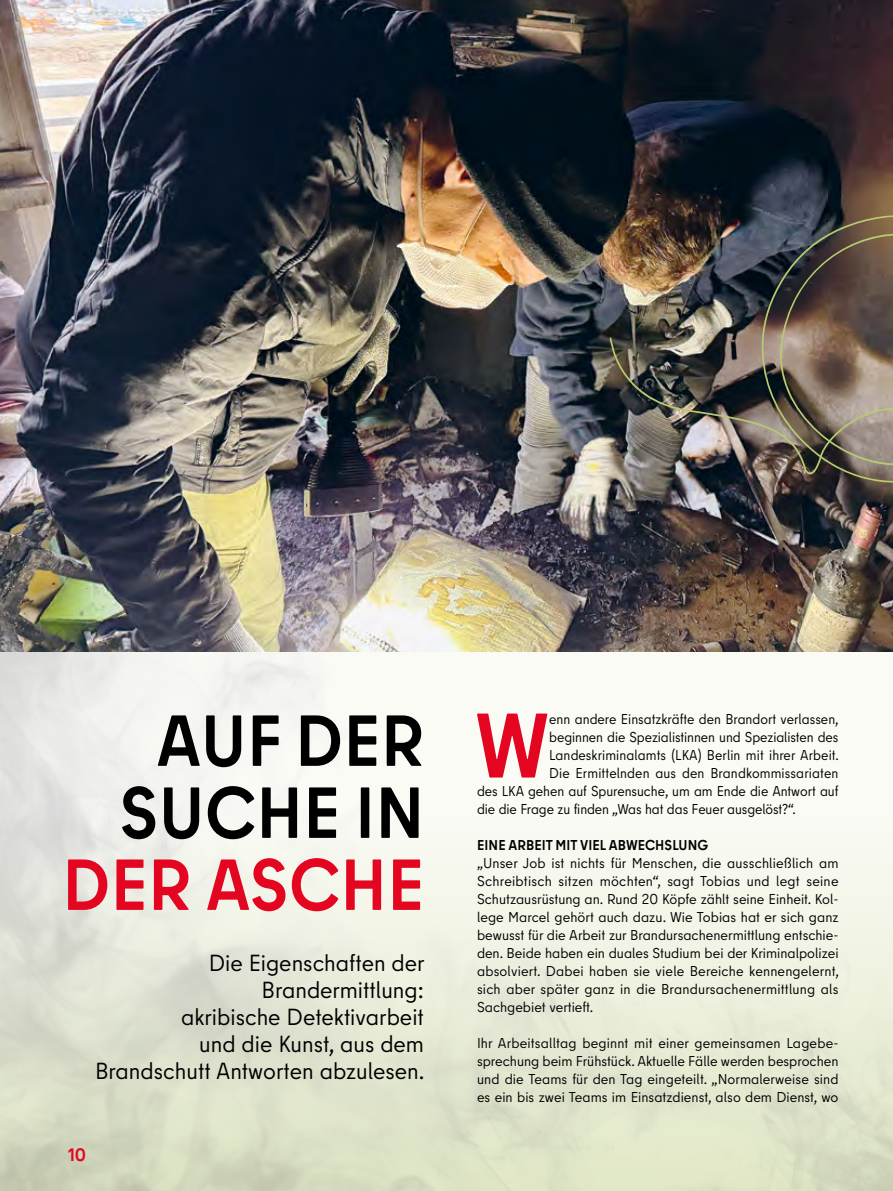
<style>
.page{position:relative;width:893px;height:1191px;background:#fff}
.page>*{position:absolute;margin:0;border:0;box-sizing:border-box;transform-origin:0 0}
.Fließtext_Initial{font:700 91.35px "Berlin Type";color:#e40521}
.Head_48pt{font:700 72px/72px "Berlin Type";letter-spacing:.005em;color:#000;text-align:right}
.Subhead{font:23.25px/27px "Berlin Type";color:#000;text-align:right}
.t1{font:700 18px "Berlin Type";color:#e40521}
.Fließtext{font:14.25px/18px "Berlin Type";color:#000;text-align:justify}
.Fließtext_Initial-2{font:14.25px "Berlin Type";letter-spacing:-.005em;color:#000}
.Zwischenhead{font:700 14.25px "Berlin Type";letter-spacing:.005em;color:#000}
.s1{color:#e40521}
</style>
<div class="page">
<img style="left:0;top:651px;width:893px;height:163px">
<svg style="left:0;top:814px;width:893px;height:377px;background:#e5e9d7"></svg>
<img style="left:0;top:0;width:892px;height:651px">
<h1 class="Head_48pt" style="left:62px;top:705px;width:364px">AUF DER<br>SUCHE IN<br><span class="s1">DER ASCHE</span></h1>
<p class="Subhead" style="left:95px;top:949px;width:331px">Die Eigenschaften der<br>Brandermittlung:<br>akribische Detektivarbeit<br>und die Kunst, aus dem<br>Brandschutt Antworten abzulesen.</p>
<p class="t1" style="left:68px;top:1143px;width:20px">10</p>
<p class="Fließtext_Initial" style="left:475px;top:687px;width:77px">W</p>
<p class="Fließtext_Initial-2" style="left:549px;top:709px;width:291px">enn andere Einsatzkräfte den Brandort verlassen,</p>
<p class="Fließtext_Initial-2" style="left:549px;top:727px;width:291px">beginnen die Spezialistinnen und Spezialisten des</p>
<p class="Fließtext_Initial-2" style="left:549px;top:745px;width:291px">Landeskriminalamts (LKA) Berlin mit ihrer Arbeit.</p>
<p class="Fließtext_Initial-2" style="left:549px;top:763px;width:291px">Die Ermittelnden aus den Brandkommissariaten</p>
<p class="Fließtext_Initial-2" style="left:477px;top:781px;width:363px">des LKA gehen auf Spurensuche, um am Ende die Antwort auf</p>
<p class="Fließtext_Initial-2" style="left:477px;top:799px;width:320px">die die Frage zu finden „Was hat das Feuer ausgelöst?“.</p>
<h2 class="Zwischenhead" style="left:477px;top:835px;width:233px">EINE ARBEIT MIT VIEL ABWECHSLUNG</h2>
<p class="Fließtext" style="left:477px;top:853px;width:363px">„Unser Job ist nichts für Menschen, die ausschließlich am Schreibtisch sitzen möchten“, sagt Tobias und legt seine Schutzausrüstung an. Rund 20 Köpfe zählt seine Einheit. Kol&shy;lege Marcel gehört auch dazu. Wie Tobias hat er sich ganz bewusst für die Arbeit zur Brandursachenermittlung entschie&shy;den. Beide haben ein duales Studium bei der Kriminalpolizei absolviert. Dabei haben sie viele Bereiche kennengelernt, sich aber später ganz in die Brandursachenermittlung als Sachgebiet vertieft.</p>
<p class="Fließtext" style="left:477px;top:1033px;width:363px">Ihr Arbeitsalltag beginnt mit einer gemeinsamen Lagebe&shy;sprechung beim Frühstück. Aktuelle Fälle werden besprochen und die Teams für den Tag eingeteilt. „Normalerweise sind es ein bis zwei Teams im Einsatzdienst, also dem Dienst, wo</p>
</div>
